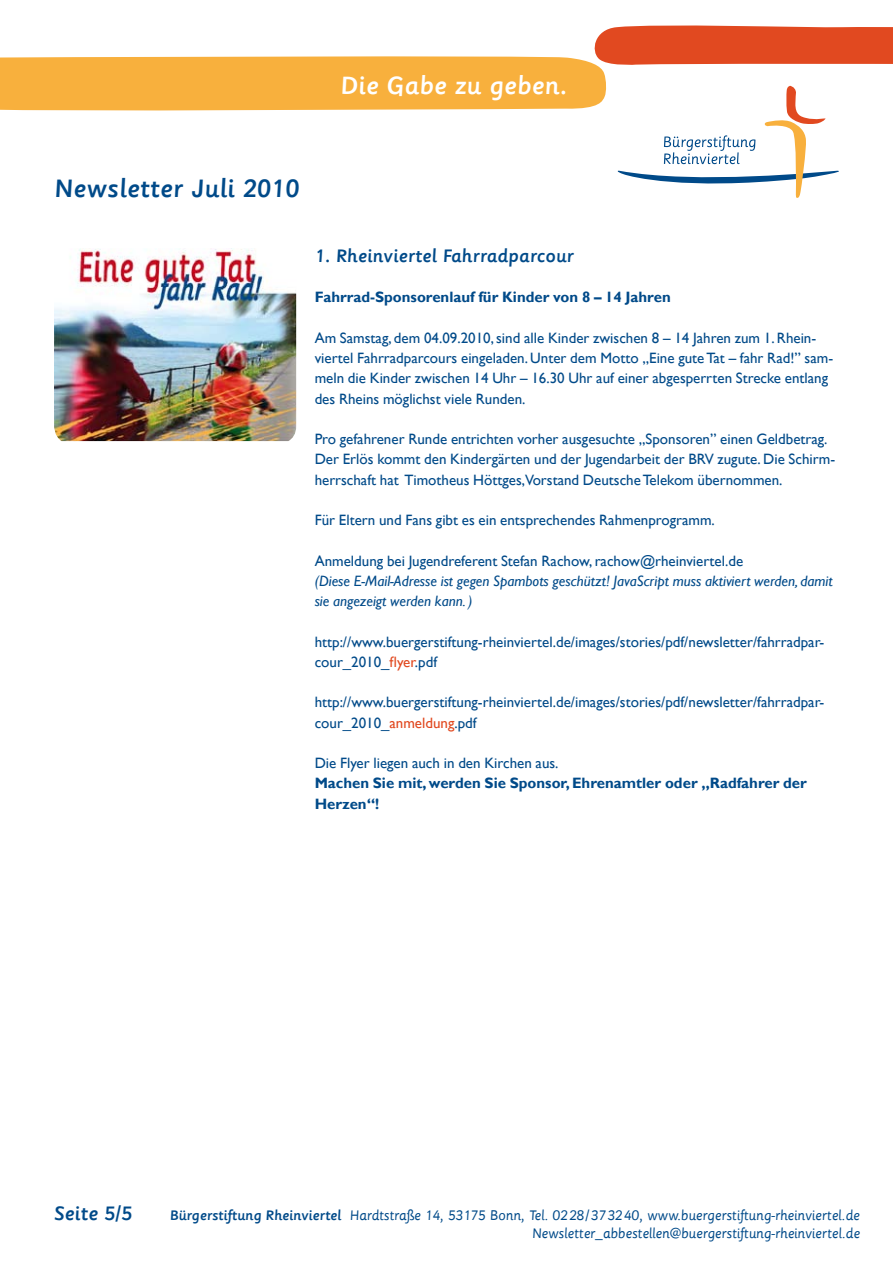
<style>
.page{position:relative;width:893px;height:1263px;background:#fff}
.page>*{position:absolute;margin:0;border:0;box-sizing:border-box;transform-origin:0 0}
.t1{font:500 27.15px "Sassoon Primary Com";letter-spacing:.005em;color:#004a89}
.t2{font:500 27px "Sassoon Primary Com";color:#fff}
.t3{font:500 21px "Sassoon Primary Com";letter-spacing:.005em;color:#004a89}
.t4{font:500 19.5px "Sassoon Primary Com";color:#004a89}
.t5{font:15px/20.2px "Gill Sans";color:#004a89}
.t6{font:700 15px/20.2px "Gill Sans";color:#004a89}
.t7{font:italic 15px/20.2px "Gill Sans";color:#004a89}
.t8{font:14.85px/17.9px "Sassoon Primary Com";letter-spacing:-.01em;color:#004a89;text-align:right}
.s1{color:#e14920}
.s2{font-weight:500}
</style>
<div class="page">
<img style="left:54px;top:248px;width:242px;height:193px">
<svg style="left:0;top:25px;width:893px;height:173px"></svg>
<h2 class="t2" style="left:340px;top:70px;width:228px">Die Gabe zu geben.</h2>
<h1 class="t1" style="left:54px;top:173px;width:247px">Newsletter Juli 2010</h1>
<h3 class="t4" style="left:315px;top:245px;width:261px">1. Rheinviertel Fahrradparcour</h3>
<p class="t6" style="left:315px;top:288px;width:358px">Fahrrad-Sponsorenlauf für Kinder von 8 – 14 Jahren</p>
<p class="t5" style="left:315px;top:328px;width:520px">Am Samstag, dem 04.09.2010, sind alle Kinder zwischen 8 – 14 Jahren zum 1. Rhein&shy;viertel Fahrradparcours eingeladen. Unter dem Motto „Eine gute Tat – fahr Rad!” sam&shy;meln die Kinder zwischen 14 Uhr – 16.30 Uhr auf einer abgesperrten Strecke entlang des Rheins möglichst viele Runden.</p>
<p class="t5" style="left:315px;top:429px;width:522px">Pro gefahrener Runde entrichten vorher ausgesuchte „Sponsoren” einen Geldbetrag.<br>Der Erlös kommt den Kindergärten und der Jugendarbeit der BRV zugute. Die Schirm&shy;herrschaft hat Timotheus Höttges,Vorstand Deutsche Telekom übernommen.</p>
<p class="t5" style="left:315px;top:510px;width:402px">Für Eltern und Fans gibt es ein entsprechendes Rahmenprogramm.</p>
<p class="t5" style="left:315px;top:551px;width:430px">Anmeldung bei Jugendreferent Stefan Rachow, rachow@rheinviertel.de</p>
<p class="t7" style="left:315px;top:571px;width:519px">(Diese E-Mail-Adresse ist gegen Spambots geschützt! JavaScript muss aktiviert werden, damit sie angezeigt werden kann. )</p>
<p class="t5" style="left:315px;top:632px;width:511px">http://www.buergerstiftung-rheinviertel.de/images/stories/pdf/newsletter/fahrradpar&shy;cour_2010_<span class="s1">flyer</span>.pdf</p>
<p class="t5" style="left:315px;top:692px;width:511px">http://www.buergerstiftung-rheinviertel.de/images/stories/pdf/newsletter/fahrradpar&shy;cour_2010_<span class="s1">anmeldung</span>.pdf</p>
<p class="t5" style="left:315px;top:753px;width:245px">Die Flyer liegen auch in den Kirchen aus.</p>
<p class="t6" style="left:315px;top:774px;width:494px">Machen Sie mit, werden Sie Sponsor, Ehrenamtler oder „Radfahrer der<br>Herzen“!</p>
<h3 class="t3" style="left:54px;top:1201px;width:80px">Seite 5/5</h3>
<p class="t8" style="left:170px;top:1206px;width:692px"><span class="s2">Bürgerstiftung Rheinviertel</span> Hardtstraße 14, 53175 Bonn, Tel. 0228/373240, www.buergerstiftung-rheinviertel.de<br>Newsletter_abbestellen@buergerstiftung-rheinviertel.de</p>
</div>
